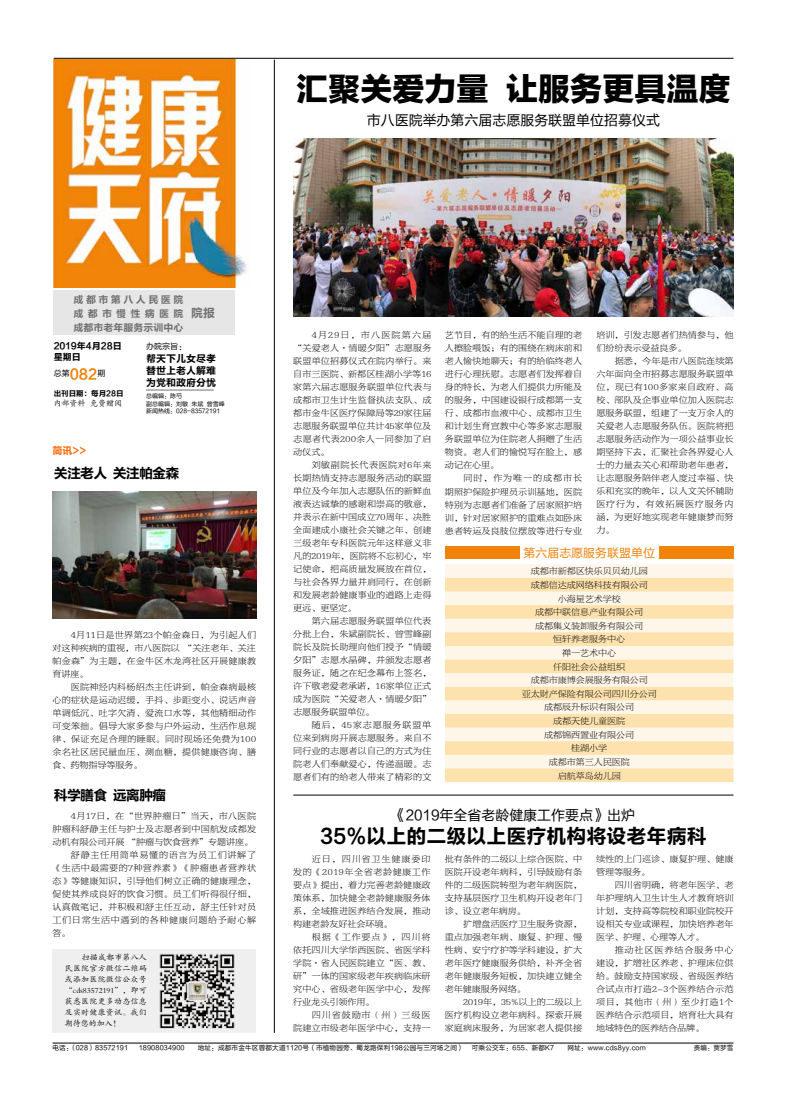
<style>
.page{position:relative;width:786px;height:1109px;background:#fff}
.page>*{position:absolute;margin:0;border:0;box-sizing:border-box;transform-origin:0 0}
.t1{font:32px "FZLTTHJW GB1 0";color:#000}
.t2{font:20px "FZLTCHJW GB1 0";color:#000}
.t3{font:14px "FZLTHJW GB1 0";color:#000}
.t4{font:14px "FZLTCHJW GB1 0";letter-spacing:-.06em;color:#000}
.t5{font:12px "FZLTHJW GB1 0";color:#f0830a}
.t6{font:12px "FZLTCHJW GB1 0";color:#727171}
.t7{font:10px/14px "FZLTCHJW GB1 0";letter-spacing:.25em;color:#727171;text-align:justify}
.t8{font:10px/12px "FZLTCHJW GB1 0";color:#000;text-align:justify}
.t9{font:10px "FZLTCHJW GB1 0";color:#f60}
.t10{font:9px/13px "FZBYSK GBK1 0";letter-spacing:.015em;color:#000;text-align:justify}
.t11{font:9px "FZBYSK GBK1 0";letter-spacing:.05em;color:#000}
.t12{font:9px "FZBYSK GBK1 0";letter-spacing:.045em;color:#000}
.t13{font:9px "FZBYSK GBK1 0";letter-spacing:.08em;color:#000}
.t14{font:9px "FZBYSK GBK1 0";letter-spacing:.085em;color:#000}
.t15{font:9px/10.8px "FZLTCHJW GB1 0";color:#000}
.t16{font:8px/11px "FZKTJW GB1 0";letter-spacing:.025em;color:#000;text-align:justify}
.t17{font:8px "FZLTHJW GB1 0";color:#000}
.t18{font:8px "FZKTJW GB1 0";color:#000}
.t19{font:7.5px "FZLTCHJW GB1 0";color:#000}
.t20{font:6.6px "FZLTHJW GB1 0";letter-spacing:.025em;color:#000}
.t21{font:6px/7.2px "FZLTHJW GB1 0";color:#000}
.s1{font-family:"FZLTCHJW GB1 0";font-size:14px;color:#f0830a}
.s2{font-family:"FZBYSK GBK1 0";font-size:10px}
</style>
<div class="page">
<div style="left:444px;top:546px;width:75px;height:12px;background:#f0830a"></div>
<img style="left:52px;top:491px;width:204px;height:127px">
<img style="left:293px;top:138px;width:440px;height:178px">
<img style="left:54px;top:59px;width:193px;height:229px">
<div style="left:54px;top:291px;width:181px;height:44px;background:#e6e6e6"></div>
<hr style="left:52px;top:1042px;width:681px;height:1px;background:#000">
<hr style="left:274px;top:60px;width:1px;height:972px;background:#000">
<hr style="left:146px;top:390px;width:68px;height:1px;background:#727171">
<div style="left:52px;top:948px;width:203px;height:84px;background:#efefef"></div>
<img style="left:154px;top:948px;width:85px;height:85px">
<hr style="left:54px;top:58px;width:679px;height:1px;background:#000">
<hr style="left:293px;top:794px;width:440px;height:1px;background:#000">
<div style="left:445px;top:564px;width:288px;height:14px;background:#fff6ea"></div>
<svg style="left:445px;top:578px;width:288px;height:204px;background:#fdebc9"></svg>
<div style="left:658px;top:546px;width:75px;height:12px;background:#f0830a"></div>
<h1 class="t1" style="left:296px;top:71px;width:435px">汇聚关爱力量 让服务更具温度</h1>
<h3 class="t3" style="left:366px;top:112px;width:294px">市八医院举办第六届志愿服务联盟单位招募仪式</h3>
<p class="t7" style="left:73px;top:292px;width:111px">成都市第八人民医院成都市慢性病医院成都市老年服务示训中心</p>
<h3 class="t6" style="left:191px;top:306px;width:25px">院报</h3>
<p class="t15" style="left:54px;top:340px;width:70px">2019年4月28日星期日</p>
<p class="t17" style="left:54px;top:369px;width:53px">总第<span class="s1">082</span>期</p>
<p class="t19" style="left:54px;top:389px;width:71px">出刊日期：每月28日</p>
<p class="t18" style="left:54px;top:399px;width:70px">内部资料 免费赠阅</p>
<p class="t17" style="left:146px;top:342px;width:43px">办院宗旨<span class="s2">：</span></p>
<p class="t8" style="left:146px;top:352px;width:71px">帮天下儿女尽孝替世上老人解难为党和政府分忧</p>
<p class="t21" style="left:146px;top:393px;width:80px">总编辑：陈芍<br>副总编辑：刘敏 朱斌 曾雪峰新闻热线：028-83572191</p>
<p class="t9" style="left:52px;top:444px;width:35px">简讯&gt;&gt;</p>
<h3 class="t4" style="left:54px;top:466px;width:127px">关注老人 关注帕金森</h3>
<p class="t10" style="left:52px;top:628px;width:205px;text-indent:18px">4月11日是世界第23个帕金森日，为引起人们对这种疾病的重视，市八医院以 “关注老年、关注帕金森”为主题，在金牛区木龙湾社区开展健康教育讲座。</p>
<p class="t10" style="left:52px;top:680px;width:205px;text-indent:18px">医院神经内科杨绍杰主任讲到，帕金森病最核心的症状是运动迟缓，手抖、步距变小、说话声音单调低沉、吐字欠清、爱流口水等，其他精细动作可变笨拙。倡导大家多参与户外运动，生活作息规律、保证充足合理的睡眠。同时现场还免费为100余名社区居民量血压、测血糖，提供健康咨询、膳食、药物指导等服务。</p>
<h3 class="t4" style="left:54px;top:787px;width:114px">科学膳食 远离肿瘤</h3>
<p class="t12" style="left:71px;top:810px;width:186px">4月17日，在“世界肿瘤日”当天，市八医院</p>
<p class="t10" style="left:52px;top:822px;width:205px">肿瘤科舒静主任与护士及志愿者到中国航发成都发</p>
<p class="t10" style="left:52px;top:835px;width:202px">动机有限公司开展 “肿瘤与饮食营养”专题讲座。</p>
<p class="t14" style="left:71px;top:849px;width:186px">舒静主任用简单易懂的语言为员工们讲解了</p>
<p class="t11" style="left:52px;top:862px;width:205px">《生活中最需要的7种营养素》《肿瘤患者营养状</p>
<p class="t10" style="left:52px;top:874px;width:205px">态》等健康知识，引导他们树立正确的健康理念，</p>
<p class="t10" style="left:52px;top:887px;width:205px">促使其养成良好的饮食习惯。员工们听得很仔细，</p>
<p class="t10" style="left:52px;top:900px;width:205px">认真做笔记，并积极和舒主任互动，舒主任针对员</p>
<p class="t13" style="left:52px;top:914px;width:205px">工们日常生活中遇到的各种健康问题给予耐心解</p>
<p class="t10" style="left:52px;top:926px;width:19px">答。</p>
<p class="t16" style="left:65px;top:952px;width:83px;text-indent:17px">扫描成都市第八人民医院官方微信二维码或添加医院微信公众号“cds83572191”，即可获悉医院更多动态信息及实时健康资讯。我们期待您的加入！</p>
<p class="t10" style="left:293px;top:329px;width:139px;text-indent:18px">4月29日，市八医院第六届“关爱老人·情暖夕阳”志愿服务联盟单位招募仪式在院内举行。来自市三医院、新都区桂湖小学等16家第六届志愿服务联盟单位代表与成都市卫生计生监督执法支队、成都市金牛区医疗保障局等29家往届志愿服务联盟单位共计45家单位及志愿者代表200余人一同参加了启动仪式。</p>
<p class="t10" style="left:293px;top:459px;width:139px;text-indent:18px">刘敏副院长代表医院对6年来长期热情支持志愿服务活动的联盟单位及今年加入志愿队伍的新鲜血液表达诚挚的感谢和崇高的敬意，并表示在新中国成立70周年、决胜全面建成小康社会关键之年、创建三级老年专科医院元年这样意义非凡的2019年，医院将不忘初心，牢记使命，把高质量发展放在首位，与社会各界力量并肩同行，在创新和发展老龄健康事业的道路上走得更远、更坚定。</p>
<p class="t10" style="left:293px;top:615px;width:139px;text-indent:18px">第六届志愿服务联盟单位代表分批上台，朱斌副院长、曾雪峰副院长及院长助理向他们授予“情暖夕阳”志愿水晶碑，并颁发志愿者服务证，随之在纪念幕布上签名，许下敬老爱老承诺，16家单位正式成为医院“关爱老人·情暖夕阳”志愿服务联盟单位。</p>
<p class="t10" style="left:293px;top:719px;width:139px;text-indent:18px">随后，45家志愿服务联盟单位来到病房开展志愿服务。来自不同行业的志愿者以自己的方式为住院老人们奉献爱心，传递温暖。志愿者们有的给老人带来了精彩的文</p>
<p class="t10" style="left:445px;top:329px;width:139px">艺节目，有的给生活不能自理的老人擦脸喂饭；有的围绕在病床前和老人愉快地聊天；有的给临终老人进行心理抚慰。志愿者们发挥着自身的特长，为老人们提供力所能及的服务，中国建设银行成都第一支行、成都市血液中心、成都市卫生和计划生育宣教中心等多家志愿服务联盟单位为住院老人捐赠了生活物资。老人们的愉悦写在脸上，感动记在心里。</p>
<p class="t10" style="left:445px;top:472px;width:139px;text-indent:18px">同时，作为唯一的成都市长期照护保险护理员示训基地，医院特别为志愿者们准备了居家照护培训，针对居家照护的重难点如卧床患者转运及良肢位摆放等进行专业</p>
<p class="t10" style="left:596px;top:329px;width:139px">培训，引发志愿者们热情参与，他们纷纷表示受益良多。</p>
<p class="t10" style="left:596px;top:355px;width:139px;text-indent:18px">据悉，今年是市八医院连续第六年面向全市招募志愿服务联盟单位，现已有100多家来自政府、高校、部队及企事业单位加入医院志愿服务联盟，组建了一支万余人的关爱老人志愿服务队伍。医院将把志愿服务活动作为一项公益事业长期坚持下去，汇聚社会各界爱心人士的力量去关心和帮助老年患者，让志愿服务陪伴老人度过幸福、快乐和充实的晚年，以人文关怀辅助医疗行为，有效拓展医疗服务内涵，为更好地实现老年健康梦而努力。</p>
<h3 class="t5" style="left:523px;top:546px;width:133px">第六届志愿服务联盟单位</h3>
<p class="t10" style="left:521px;top:564px;width:136px;line-height:13.6px;text-align:center">成都市新都区快乐贝贝幼儿园<br>成都信达成网络科技有限公司<br>小海星艺术学校<br>成都中联信息产业有限公司<br>成都集义装卸服务有限公司<br>恒轩养老服务中心<br>禅一艺术中心<br>仟阳社会公益组织<br>成都市康博会展服务有限公司<br>亚太财产保险有限公司四川分公司成都辰升标识有限公司<br>成都天使儿童医院<br>成都锦西置业有限公司<br>桂湖小学<br>成都市第三人民医院<br>启航萃岛幼儿园</p>
<h3 class="t3" style="left:391px;top:807px;width:244px">《2019年全省老龄健康工作要点》出炉</h3>
<h2 class="t2" style="left:320px;top:825px;width:388px">35%以上的二级以上医疗机构将设老年病科</h2>
<p class="t10" style="left:293px;top:852px;width:139px;text-indent:18px">近日，四川省卫生健康委印发的《2019年全省老龄健康工作要点》提出，着力完善老龄健康政策体系，加快健全老龄健康服务体系，全域推进医养结合发展，推动构建老龄友好社会环境。</p>
<p class="t10" style="left:293px;top:930px;width:139px;text-indent:18px">根据《工作要点》，四川将依托四川大学华西医院、省医学科学院·省人民医院建立“医、教、研”一体的国家级老年疾病临床研究中心、省级老年医学中心，发挥行业龙头引领作用。</p>
<p class="t10" style="left:293px;top:1008px;width:139px;text-align:right">四川省鼓励市（州）三级医<br>院建立市级老年医学中心，支持一</p>
<p class="t10" style="left:444px;top:852px;width:139px">批有条件的二级以上综合医院、中医院开设老年病科，引导鼓励有条件的二级医院转型为老年病医院，支持基层医疗卫生机构开设老年门诊、设立老年病房。</p>
<p class="t10" style="left:444px;top:917px;width:139px;text-indent:18px">扩增盘活医疗卫生服务资源，重点加强老年病、康复、护理、慢性病、安宁疗护等学科建设，扩大老年医疗健康服务供给，补齐全省老年健康服务短板，加快建立健全老年健康服务网络。</p>
<p class="t10" style="left:444px;top:995px;width:139px;text-indent:18px">2019年，35%以上的二级以上医疗机构设立老年病科。探索开展家庭病床服务，为居家老人提供接</p>
<p class="t10" style="left:596px;top:852px;width:139px">续性的上门巡诊、康复护理、健康管理等服务。</p>
<p class="t10" style="left:596px;top:878px;width:139px;text-indent:18px">四川省明确，将老年医学、老年护理纳入卫生计生人才教育培训计划，支持高等院校和职业院校开设相关专业或课程，加快培养老年医学、护理、心理等人才。</p>
<p class="t10" style="left:596px;top:943px;width:139px;text-indent:18px">推动社区医养结合服务中心建设，扩增社区养老、护理床位供给。鼓励支持国家级、省级医养结合试点市打造2-3个医养结合示范项目，其他市（州）至少打造1个医养结合示范项目，培育壮大具有地域特色的医养结合品牌。</p>
<p class="t20" style="left:52px;top:1043px;width:77px">电话：（028）83572191</p>
<p class="t20" style="left:139px;top:1043px;width:47px">18908034900</p>
<p class="t20" style="left:198px;top:1043px;width:358px">地址：成都市金牛区蓉都大道1120号（市植物园旁、蜀龙路保利198公园与三河场之间） 可乘公交车：655、新都K7</p>
<p class="t20" style="left:567px;top:1043px;width:80px">网址：www.cds8yy.com</p>
<p class="t20" style="left:693px;top:1043px;width:41px">责编：贾梦雪</p>
</div>
